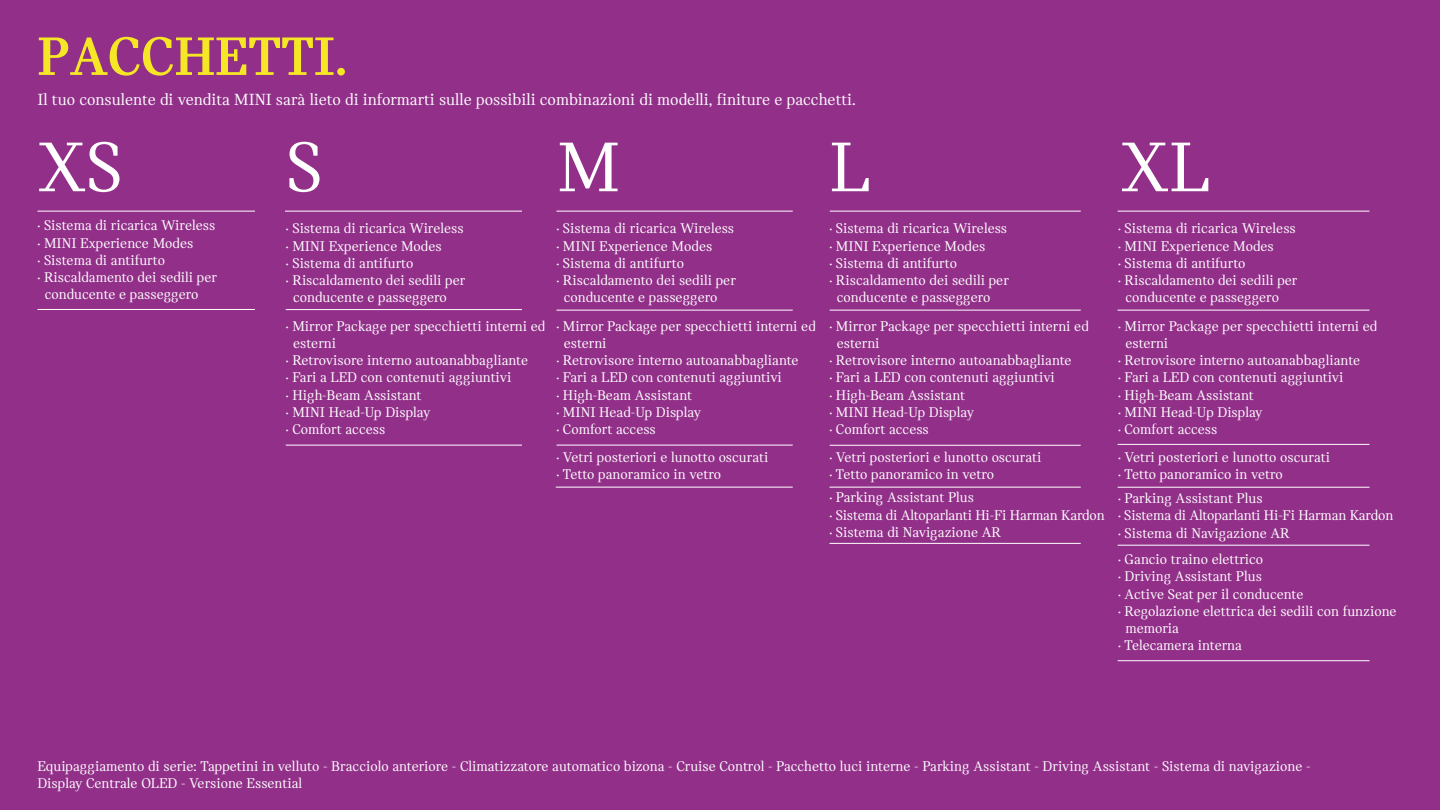
<style>
.page{position:relative;width:1440px;height:810px;background:#922f89}
.page>*{position:absolute;margin:0;border:0;box-sizing:border-box;transform-origin:0 0}
.t1{font:75px "MINI Serif";color:#fff}
.t2{font:700 57.75px "MINI Serif";color:#f5e725}
.t3{font:17.25px "MINI Serif";color:#fff}
.t4{font:15px/17.2px "MINI Serif";color:#fff}
</style>
<div class="page">
<hr style="left:38px;top:211px;width:217px;height:1px;background:#fff">
<hr style="left:38px;top:309px;width:217px;height:1px;background:#fff">
<hr style="left:285px;top:211px;width:237px;height:1px;background:#fff">
<hr style="left:286px;top:309px;width:236px;height:1px;background:#fff">
<hr style="left:286px;top:445px;width:236px;height:1px;background:#fff">
<hr style="left:556px;top:310px;width:237px;height:1px;background:#fff">
<hr style="left:556px;top:445px;width:237px;height:1px;background:#fff">
<hr style="left:830px;top:445px;width:251px;height:1px;background:#fff">
<hr style="left:1118px;top:444px;width:252px;height:1px;background:#fff">
<hr style="left:1118px;top:487px;width:252px;height:1px;background:#fff">
<hr style="left:830px;top:310px;width:251px;height:1px;background:#fff">
<hr style="left:1118px;top:310px;width:252px;height:1px;background:#fff">
<hr style="left:556px;top:487px;width:237px;height:1px;background:#fff">
<hr style="left:830px;top:487px;width:251px;height:1px;background:#fff">
<hr style="left:1118px;top:545px;width:252px;height:1px;background:#fff">
<hr style="left:556px;top:211px;width:237px;height:1px;background:#fff">
<hr style="left:830px;top:211px;width:251px;height:1px;background:#fff">
<hr style="left:1118px;top:211px;width:252px;height:1px;background:#fff">
<hr style="left:830px;top:543px;width:251px;height:1px;background:#fff">
<hr style="left:1118px;top:660px;width:252px;height:1px;background:#fff">
<svg style="left:39px;top:142px;width:80px;height:50px"></svg>
<svg style="left:289px;top:142px;width:31px;height:50px"></svg>
<svg style="left:1122px;top:143px;width:86px;height:48px"></svg>
<h2 class="t2" style="left:38px;top:24px;width:312px">PACCHETTI.</h2>
<p class="t3" style="left:37px;top:90px;width:820px">Il tuo consulente di vendita MINI sarà lieto di informarti sulle possibili combinazioni di modelli, finiture e pacchetti.</p>
<p class="t4" style="left:37px;top:217px;width:179px">· Sistema di ricarica Wireless</p>
<p class="t4" style="left:37px;top:234px;width:157px">· MINI Experience Modes</p>
<p class="t4" style="left:37px;top:251px;width:129px">· Sistema di antifurto</p>
<p class="t4" style="left:37px;top:269px;width:181px">· Riscaldamento dei sedili per</p>
<p class="t4" style="left:45px;top:286px;width:155px">conducente e passeggero</p>
<p class="t4" style="left:286px;top:220px;width:179px">· Sistema di ricarica Wireless</p>
<p class="t4" style="left:286px;top:237px;width:157px">· MINI Experience Modes</p>
<p class="t4" style="left:286px;top:254px;width:129px">· Sistema di antifurto</p>
<p class="t4" style="left:286px;top:272px;width:181px">· Riscaldamento dei sedili per</p>
<p class="t4" style="left:293px;top:289px;width:155px">conducente e passeggero</p>
<p class="t4" style="left:286px;top:317px;width:261px">· Mirror Package per specchietti interni ed</p>
<p class="t4" style="left:293px;top:334px;width:44px">esterni</p>
<p class="t4" style="left:286px;top:352px;width:244px">· Retrovisore interno autoanabbagliante</p>
<p class="t4" style="left:286px;top:369px;width:227px">· Fari a LED con contenuti aggiuntivi</p>
<p class="t4" style="left:286px;top:386px;width:137px">· High-Beam Assistant</p>
<p class="t4" style="left:286px;top:403px;width:146px">· MINI Head-Up Display</p>
<p class="t4" style="left:286px;top:421px;width:101px">· Comfort access</p>
<h1 class="t1" style="left:557px;top:126px;width:64px">M</h1>
<h1 class="t1" style="left:829px;top:126px;width:42px">L</h1>
<p class="t4" style="left:556px;top:220px;width:179px">· Sistema di ricarica Wireless</p>
<p class="t4" style="left:556px;top:237px;width:157px">· MINI Experience Modes</p>
<p class="t4" style="left:556px;top:254px;width:129px">· Sistema di antifurto</p>
<p class="t4" style="left:556px;top:272px;width:181px">· Riscaldamento dei sedili per</p>
<p class="t4" style="left:564px;top:289px;width:155px">conducente e passeggero</p>
<p class="t4" style="left:556px;top:317px;width:261px">· Mirror Package per specchietti interni ed</p>
<p class="t4" style="left:564px;top:334px;width:44px">esterni</p>
<p class="t4" style="left:556px;top:352px;width:244px">· Retrovisore interno autoanabbagliante</p>
<p class="t4" style="left:556px;top:369px;width:227px">· Fari a LED con contenuti aggiuntivi</p>
<p class="t4" style="left:556px;top:386px;width:137px">· High-Beam Assistant</p>
<p class="t4" style="left:556px;top:403px;width:146px">· MINI Head-Up Display</p>
<p class="t4" style="left:556px;top:421px;width:101px">· Comfort access</p>
<p class="t4" style="left:556px;top:448px;width:214px">· Vetri posteriori e lunotto oscurati · Tetto panoramico in vetro</p>
<p class="t4" style="left:829px;top:220px;width:179px">· Sistema di ricarica Wireless</p>
<p class="t4" style="left:829px;top:237px;width:157px">· MINI Experience Modes</p>
<p class="t4" style="left:829px;top:254px;width:129px">· Sistema di antifurto</p>
<p class="t4" style="left:829px;top:272px;width:181px">· Riscaldamento dei sedili per</p>
<p class="t4" style="left:837px;top:289px;width:155px">conducente e passeggero</p>
<p class="t4" style="left:829px;top:317px;width:261px">· Mirror Package per specchietti interni ed</p>
<p class="t4" style="left:837px;top:334px;width:44px">esterni</p>
<p class="t4" style="left:829px;top:352px;width:244px">· Retrovisore interno autoanabbagliante</p>
<p class="t4" style="left:829px;top:369px;width:227px">· Fari a LED con contenuti aggiuntivi</p>
<p class="t4" style="left:829px;top:386px;width:137px">· High-Beam Assistant</p>
<p class="t4" style="left:829px;top:403px;width:146px">· MINI Head-Up Display</p>
<p class="t4" style="left:829px;top:421px;width:101px">· Comfort access</p>
<p class="t4" style="left:829px;top:448px;width:214px">· Vetri posteriori e lunotto oscurati · Tetto panoramico in vetro</p>
<p class="t4" style="left:829px;top:489px;width:277px">· Parking Assistant Plus<br>· Sistema di Altoparlanti Hi-Fi Harman Kardon · Sistema di Navigazione AR</p>
<p class="t4" style="left:1118px;top:220px;width:179px">· Sistema di ricarica Wireless</p>
<p class="t4" style="left:1118px;top:237px;width:157px">· MINI Experience Modes</p>
<p class="t4" style="left:1118px;top:254px;width:129px">· Sistema di antifurto</p>
<p class="t4" style="left:1118px;top:272px;width:181px">· Riscaldamento dei sedili per</p>
<p class="t4" style="left:1125px;top:289px;width:155px">conducente e passeggero</p>
<p class="t4" style="left:1118px;top:317px;width:261px">· Mirror Package per specchietti interni ed</p>
<p class="t4" style="left:1125px;top:334px;width:44px">esterni</p>
<p class="t4" style="left:1118px;top:352px;width:244px">· Retrovisore interno autoanabbagliante</p>
<p class="t4" style="left:1118px;top:369px;width:227px">· Fari a LED con contenuti aggiuntivi</p>
<p class="t4" style="left:1118px;top:386px;width:137px">· High-Beam Assistant</p>
<p class="t4" style="left:1118px;top:403px;width:146px">· MINI Head-Up Display</p>
<p class="t4" style="left:1118px;top:421px;width:101px">· Comfort access</p>
<p class="t4" style="left:1118px;top:448px;width:214px">· Vetri posteriori e lunotto oscurati · Tetto panoramico in vetro</p>
<p class="t4" style="left:1118px;top:490px;width:277px">· Parking Assistant Plus<br>· Sistema di Altoparlanti Hi-Fi Harman Kardon · Sistema di Navigazione AR</p>
<p class="t4" style="left:1118px;top:551px;width:147px">· Gancio traino elettrico</p>
<p class="t4" style="left:1118px;top:568px;width:145px">· Driving Assistant Plus</p>
<p class="t4" style="left:1118px;top:585px;width:187px">· Active Seat per il conducente</p>
<p class="t4" style="left:1118px;top:602px;width:280px">· Regolazione elettrica dei sedili con funzione</p>
<p class="t4" style="left:1125px;top:620px;width:55px">memoria</p>
<p class="t4" style="left:1118px;top:637px;width:125px">· Telecamera interna</p>
<p class="t4" style="left:37px;top:758px;width:1275px">Equipaggiamento di serie: Tappetini in velluto - Bracciolo anteriore - Climatizzatore automatico bizona - Cruise Control - Pacchetto luci interne - Parking Assistant - Driving Assistant - Sistema di navigazione -<br>Display Centrale OLED - Versione Essential</p>
</div>
